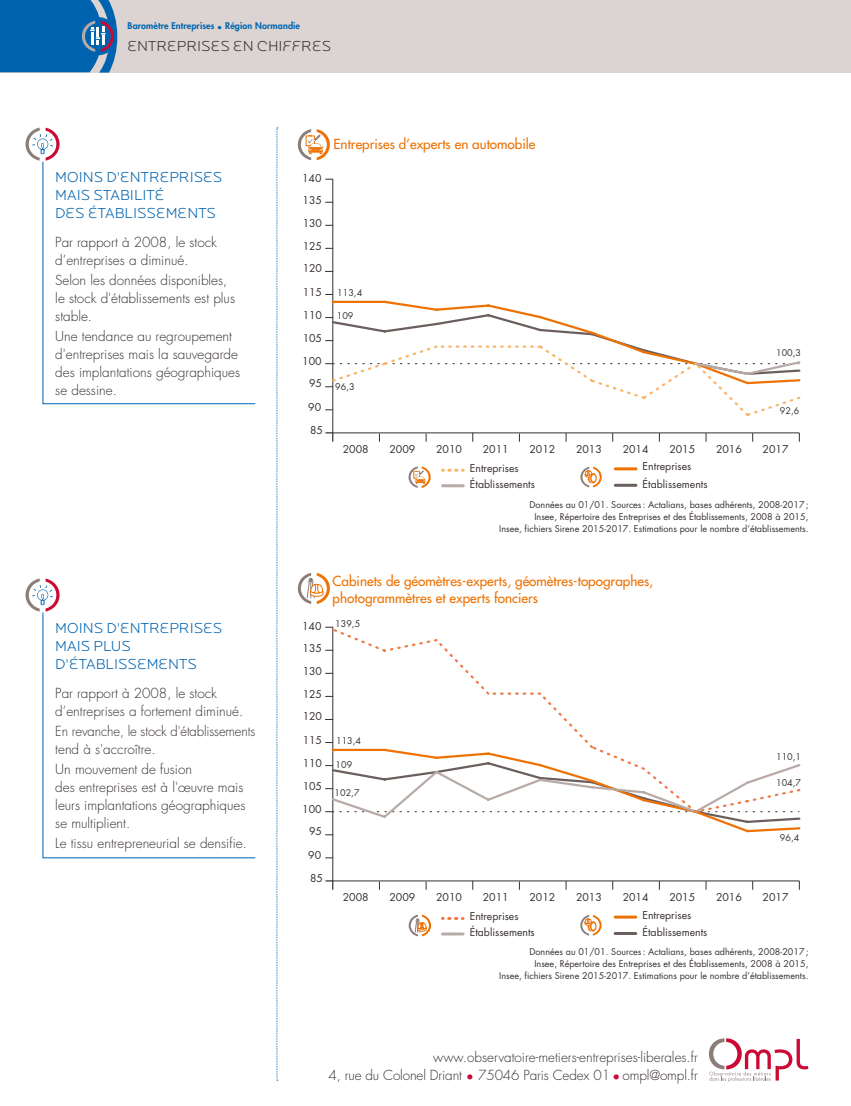
<style>
.page{position:relative;width:851px;height:1106px;background:#fff}
.page>*{position:absolute;margin:0;border:0;box-sizing:border-box;transform-origin:0 0}
.t1{font:300 15px/18px "Locator Display";color:#0063af}
.t2{font:300 15px "Locator Display";color:#37302f}
.t3{font:300 13.5px/18px "Futura Std";color:#37302f}
.t4{font:500 13.5px/16.5px "Futura Std";color:#ee7203}
.t5{font:10.5px "Futura Std";color:#37302f}
.t6{font:9px/12px "Futura Std";color:#37302f;text-align:right}
.t7{font:800 9px "Futura Std";letter-spacing:.01em;color:#0063af}
.s1{color:#cc0935}
</style>
<div class="page">
<div style="left:0;top:0;width:850px;height:72px;background:#dbd4d2"></div>
<svg style="left:0;top:0;width:117px;height:73px;background:#186cb0"></svg>
<svg style="left:276px;top:128px;width:2px;height:952px;background:#c4daec"></svg>
<svg style="left:709px;top:1038px;width:99px;height:43px"></svg>
<svg style="left:42px;top:161px;width:214px;height:243px"></svg>
<svg style="left:42px;top:612px;width:214px;height:246px"></svg>
<svg style="left:26px;top:128px;width:34px;height:33px"></svg>
<svg style="left:26px;top:578px;width:34px;height:33px"></svg>
<svg style="left:298px;top:129px;width:32px;height:31px"></svg>
<hr style="left:615px;top:467px;width:21px;height:3px;background:#ee7203">
<svg style="left:449px;top:469px;width:14px;height:3px"></svg>
<hr style="left:442px;top:484px;width:21px;height:3px;background:#b8aba7">
<svg style="left:580px;top:467px;width:21px;height:20px"></svg>
<hr style="left:615px;top:484px;width:21px;height:3px;background:#6b5f5d">
<svg style="left:408px;top:466px;width:22px;height:22px"></svg>
<hr style="left:333px;top:432px;width:466px;height:1px;background:#37302f">
<hr style="left:332px;top:179px;width:1px;height:254px;background:#37302f">
<svg style="left:325px;top:432px;width:8px;height:10px"></svg>
<svg style="left:325px;top:294px;width:476px;height:124px"></svg>
<svg style="left:298px;top:573px;width:32px;height:31px"></svg>
<hr style="left:615px;top:915px;width:20px;height:3px;background:#ee7203">
<svg style="left:442px;top:917px;width:21px;height:3px"></svg>
<hr style="left:442px;top:932px;width:21px;height:3px;background:#b8aba7">
<svg style="left:580px;top:915px;width:21px;height:20px"></svg>
<hr style="left:615px;top:932px;width:20px;height:3px;background:#6b5f5d">
<svg style="left:408px;top:914px;width:23px;height:22px"></svg>
<hr style="left:333px;top:880px;width:466px;height:1px;background:#37302f">
<hr style="left:332px;top:627px;width:1px;height:254px;background:#37302f">
<svg style="left:325px;top:880px;width:8px;height:9px"></svg>
<svg style="left:325px;top:742px;width:476px;height:93px"></svg>
<svg style="left:330px;top:626px;width:471px;height:189px"></svg>
<p class="t7" style="left:128px;top:20px;width:174px">Baromètre Entreprises • Région Normandie</p>
<p class="t2" style="left:128px;top:37px;width:205px">ENTREPRISES EN CHIFFRES</p>
<p class="t1" style="left:55px;top:168px;width:168px">MOINS D'ENTREPRISES<br>MAIS STABILITÉ<br>DES ÉTABLISSEMENTS</p>
<p class="t3" style="left:55px;top:233px;width:163px">Par rapport à 2008, le stock d’entreprises a diminué.</p>
<p class="t3" style="left:55px;top:271px;width:181px">Selon les données disponibles, le stock d'établissements est plus stable.</p>
<p class="t3" style="left:55px;top:327px;width:186px">Une tendance au regroupement d'entreprises mais la sauvegarde des implantations géographiques se dessine.</p>
<p class="t1" style="left:55px;top:618px;width:168px">MOINS D'ENTREPRISES<br>MAIS PLUS<br>D'ÉTABLISSEMENTS</p>
<p class="t3" style="left:55px;top:684px;width:189px">Par rapport à 2008, le stock d’entreprises a fortement diminué.</p>
<p class="t3" style="left:55px;top:722px;width:201px">En revanche, le stock d'établissements tend à s'accroître.</p>
<p class="t3" style="left:55px;top:760px;width:192px">Un mouvement de fusion<br>des entreprises est à l'œuvre mais leurs implantations géographiques se multiplient.</p>
<p class="t3" style="left:55px;top:834px;width:193px">Le tissu entrepreneurial se densifie.</p>
<p class="t5" style="left:302px;top:171px;width:21px">140</p>
<p class="t5" style="left:302px;top:194px;width:21px">135</p>
<p class="t5" style="left:302px;top:216px;width:21px">130</p>
<p class="t5" style="left:302px;top:239px;width:21px">125</p>
<p class="t5" style="left:302px;top:262px;width:21px">120</p>
<p class="t5" style="left:302px;top:286px;width:21px">115</p>
<p class="t5" style="left:302px;top:308px;width:21px">110</p>
<p class="t5" style="left:302px;top:331px;width:21px">105</p>
<p class="t5" style="left:302px;top:354px;width:21px">100</p>
<p class="t5" style="left:309px;top:377px;width:14px">95</p>
<p class="t5" style="left:308px;top:400px;width:14px">90</p>
<p class="t5" style="left:310px;top:423px;width:14px">85</p>
<p class="t5" style="left:302px;top:619px;width:21px">140</p>
<p class="t5" style="left:302px;top:642px;width:21px">135</p>
<p class="t5" style="left:302px;top:664px;width:21px">130</p>
<p class="t5" style="left:302px;top:687px;width:21px">125</p>
<p class="t5" style="left:302px;top:710px;width:21px">120</p>
<p class="t5" style="left:302px;top:733px;width:21px">115</p>
<p class="t5" style="left:302px;top:756px;width:21px">110</p>
<p class="t5" style="left:302px;top:779px;width:21px">105</p>
<p class="t5" style="left:302px;top:802px;width:21px">100</p>
<p class="t5" style="left:309px;top:824px;width:14px">95</p>
<p class="t5" style="left:308px;top:848px;width:14px">90</p>
<p class="t5" style="left:310px;top:871px;width:14px">85</p>
<p class="t4" style="left:333px;top:136px;width:203px">Entreprises d’experts en automobile</p>
<p class="t6" style="left:337px;top:287px;width:26px">113,4</p>
<p class="t6" style="left:337px;top:310px;width:18px">109</p>
<p class="t6" style="left:335px;top:381px;width:21px">96,3</p>
<p class="t6" style="left:776px;top:347px;width:26px">100,3</p>
<p class="t6" style="left:779px;top:404px;width:21px">92,6</p>
<p class="t5" style="left:343px;top:442px;width:27px">2008</p>
<p class="t5" style="left:389px;top:442px;width:27px">2009</p>
<p class="t5" style="left:436px;top:442px;width:27px">2010</p>
<p class="t5" style="left:482px;top:442px;width:27px">2011</p>
<p class="t5" style="left:529px;top:442px;width:27px">2012</p>
<p class="t5" style="left:576px;top:442px;width:27px">2013</p>
<p class="t5" style="left:622px;top:442px;width:27px">2014</p>
<p class="t5" style="left:669px;top:442px;width:27px">2015</p>
<p class="t5" style="left:715px;top:442px;width:27px">2016</p>
<p class="t5" style="left:762px;top:442px;width:27px">2017</p>
<p class="t5" style="left:470px;top:461px;width:50px">Entreprises</p>
<p class="t5" style="left:642px;top:460px;width:50px">Entreprises</p>
<p class="t5" style="left:470px;top:477px;width:66px">Établissements</p>
<p class="t5" style="left:642px;top:477px;width:66px">Établissements</p>
<p class="t6" style="left:499px;top:499px;width:311px">Données au 01/01. Sources: Actalians, bases adhérents, 2008-2017;<br>Insee, Répertoire des Entreprises et des Établissements, 2008 à 2015,<br>Insee, fichiers Sirene 2015-2017. Estimations pour le nombre d’établissements.</p>
<p class="t4" style="left:332px;top:573px;width:322px">Cabinets de géomètres-experts, géomètres-topographes, photogrammètres et experts fonciers</p>
<p class="t6" style="left:335px;top:618px;width:26px">139,5</p>
<p class="t6" style="left:336px;top:735px;width:26px">113,4</p>
<p class="t6" style="left:335px;top:758px;width:18px">109</p>
<p class="t6" style="left:334px;top:787px;width:26px">102,7</p>
<p class="t6" style="left:776px;top:751px;width:26px">110,1</p>
<p class="t6" style="left:776px;top:777px;width:26px">104,7</p>
<p class="t6" style="left:779px;top:832px;width:21px">96,4</p>
<p class="t5" style="left:343px;top:890px;width:27px">2008</p>
<p class="t5" style="left:389px;top:890px;width:27px">2009</p>
<p class="t5" style="left:436px;top:890px;width:27px">2010</p>
<p class="t5" style="left:482px;top:890px;width:27px">2011</p>
<p class="t5" style="left:529px;top:890px;width:27px">2012</p>
<p class="t5" style="left:576px;top:890px;width:27px">2013</p>
<p class="t5" style="left:622px;top:890px;width:27px">2014</p>
<p class="t5" style="left:669px;top:890px;width:27px">2015</p>
<p class="t5" style="left:715px;top:890px;width:27px">2016</p>
<p class="t5" style="left:762px;top:890px;width:27px">2017</p>
<p class="t5" style="left:469px;top:909px;width:50px">Entreprises</p>
<p class="t5" style="left:642px;top:908px;width:50px">Entreprises</p>
<p class="t5" style="left:469px;top:925px;width:66px">Établissements</p>
<p class="t5" style="left:642px;top:925px;width:66px">Établissements</p>
<p class="t6" style="left:499px;top:945px;width:311px">Données au 01/01. Sources: Actalians, bases adhérents, 2008-2017;<br>Insee, Répertoire des Entreprises et des Établissements, 2008 à 2015,<br>Insee, fichiers Sirene 2015-2017. Estimations pour le nombre d’établissements.</p>
<p class="t3" style="left:328px;top:1048px;width:371px;text-align:right">www.observatoire-metiers-entreprises-liberales.fr<br>4, rue du Colonel Driant <span class="s1">•</span> 75046 Paris Cedex 01 <span class="s1">•</span> ompl@ompl.fr</p>
</div>
